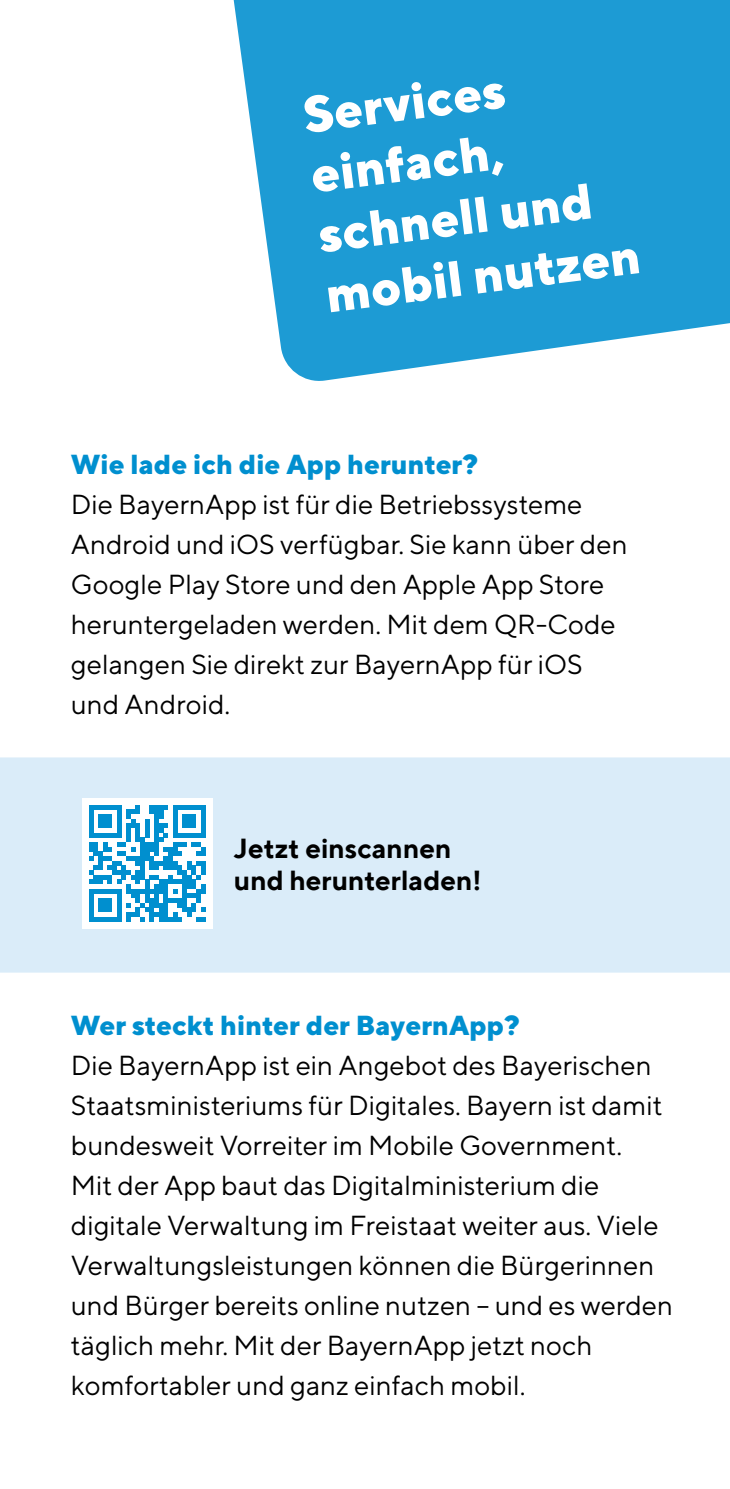
<style>
.page{position:relative;width:730px;height:1489px;background:#fff}
.page>*{position:absolute;margin:0;border:0;box-sizing:border-box;transform-origin:0 0}
.t1{font:800 50.25px "TT Norms";color:#fff}
.t2{font:27.5px/40px "TT Norms";color:#000}
.t3{font:800 27.5px "TT Norms";color:#008fcf}
.t4{font:700 27.5px/32.5px "TT Norms";color:#000}
</style>
<div class="page">
<div style="left:0;top:757px;width:730px;height:215px;background:#daecf9"></div>
<svg style="left:233px;top:0;width:497px;height:381px;background:#37a6d9"></svg>
<div style="left:82px;top:797px;width:131px;height:131px;background:#fff"></div>
<svg style="left:89px;top:805px;width:116px;height:116px"></svg>
<p class="t1" style="left:299px;top:83px;width:205px;rotate:-7deg">Services</p>
<p class="t1" style="left:307px;top:143px;width:196px;rotate:-7deg">einfach,</p>
<p class="t1" style="left:315px;top:202px;width:277px;rotate:-7deg">schnell und</p>
<p class="t1" style="left:322px;top:262px;width:318px;rotate:-7deg">mobil nutzen</p>
<p class="t3" style="left:71px;top:447px;width:409px">Wie lade ich die App herunter?</p>
<p class="t2" style="left:71px;top:484px;width:558px">Die BayernApp ist für die Betriebssysteme Android und iOS verfügbar. Sie kann über den Google Play Store und den Apple App Store heruntergeladen werden. Mit dem QR-Code gelangen Sie direkt zur BayernApp für iOS und Android.</p>
<p class="t4" style="left:234px;top:831px;width:249px">Jetzt einscannen und herunterladen!</p>
<p class="t3" style="left:71px;top:1007px;width:450px">Wer steckt hinter der BayernApp?</p>
<p class="t2" style="left:71px;top:1044px;width:582px">Die BayernApp ist ein Angebot des Bayerischen</p>
<p class="t2" style="left:71px;top:1084px;width:604px">Staatsministeriums für Digitales. Bayern ist damit bundesweit Vorreiter im Mobile Government.<br>Mit der App baut das Digitalministerium die digitale Verwaltung im Freistaat weiter aus. Viele Verwaltungsleistungen können die Bürgerinnen und Bürger bereits online nutzen – und es werden täglich mehr. Mit der BayernApp jetzt noch komfortabler und ganz einfach mobil.</p>
</div>
